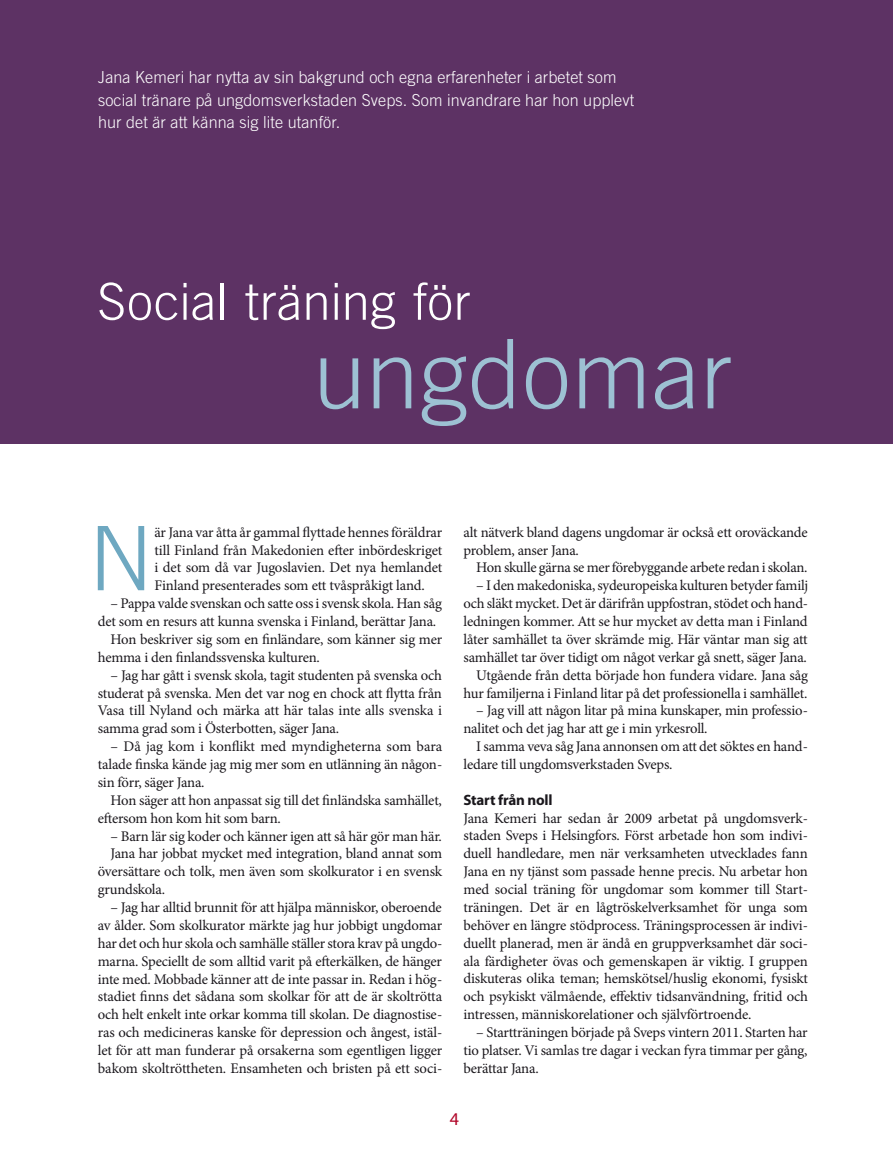
<style>
.page{position:relative;width:893px;height:1149px;background:#fff}
.page>*{position:absolute;margin:0;border:0;box-sizing:border-box;transform-origin:0 0}
.t1{font:300 96px "Trade Gothic";letter-spacing:.005em;color:#9dc1d3}
.t2{font:300 88.95px "Trade Gothic";color:#6ea8c1}
.t3{font:300 51px "Trade Gothic";letter-spacing:.005em;color:#fff}
.t4{font:18px "Myriad Pro";color:#b00427}
.t5{font:300 16.5px/22.5px "Trade Gothic";letter-spacing:.005em;color:#fff}
.t6{font:700 15px "Myriad Pro";letter-spacing:-.015em;color:#1a171c}
.t7{font:14.7px/17.9px "Minion Pro";letter-spacing:-.015em;color:#1a171c;text-align:justify}
</style>
<div class="page">
<div style="left:0;top:0;width:893px;height:443px;background:#5d3264"></div>
<p class="t5" style="left:98px;top:66px;width:538px">Jana Kemeri har nytta av sin bakgrund och egna erfarenheter i arbetet som social tränare på ungdomsverkstaden Sveps. Som invandrare har hon upplevt hur det är att känna sig lite utanför.</p>
<h3 class="t3" style="left:98px;top:271px;width:374px">Social träning för</h3>
<h1 class="t1" style="left:313px;top:317px;width:421px">ungdomar</h1>
<h2 class="t2" style="left:89px;top:505px;width:66px">N</h2>
<p class="t7" style="left:154px;top:523px;width:289px">är Jana var åtta år gammal flyttade hennes föräldrar till Finland från Makedonien efter inbördeskriget i det som då var Jugoslavien. Det nya hemlandet Finland presenterades som ett tvåspråkigt land.</p>
<p class="t7" style="left:111px;top:594px;width:333px">– Pappa valde svenskan och satte oss i svensk skola. Han såg</p>
<p class="t7" style="left:98px;top:612px;width:340px">det som en resurs att kunna svenska i Finland, berättar Jana.</p>
<p class="t7" style="left:111px;top:630px;width:333px">Hon beskriver sig som en finländare, som känner sig mer</p>
<p class="t7" style="left:98px;top:648px;width:224px">hemma i den finlandssvenska kulturen.</p>
<p class="t7" style="left:98px;top:666px;width:346px;text-indent:13px">– Jag har gått i svensk skola, tagit studenten på svenska och studerat på svenska. Men det var nog en chock att flytta från Vasa till Nyland och märka att här talas inte alls svenska i samma grad som i Österbotten, säger Jana.</p>
<p class="t7" style="left:98px;top:737px;width:346px;text-indent:13px">– Då jag kom i konflikt med myndigheterna som bara talade finska kände jag mig mer som en utlänning än någon&shy;sin förr, säger Jana.</p>
<p class="t7" style="left:98px;top:791px;width:346px;text-indent:13px">Hon säger att hon anpassat sig till det finländska samhället, eftersom hon kom hit som barn.</p>
<p class="t7" style="left:111px;top:826px;width:333px">– Barn lär sig koder och känner igen att så här gör man här.</p>
<p class="t7" style="left:111px;top:844px;width:333px">Jana har jobbat mycket med integration, bland annat som</p>
<p class="t7" style="left:98px;top:862px;width:346px">översättare och tolk, men även som skolkurator i en svensk</p>
<p class="t7" style="left:98px;top:880px;width:69px">grundskola.</p>
<p class="t7" style="left:98px;top:898px;width:346px;text-indent:13px">– Jag har alltid brunnit för att hjälpa människor, oberoende av ålder. Som skolkurator märkte jag hur jobbigt ungdomar har det och hur skola och samhälle ställer stora krav på ungdo&shy;marna. Speciellt de som alltid varit på efterkälken, de hänger inte med. Mobbade känner att de inte passar in. Redan i hög&shy;stadiet finns det sådana som skolkar för att de är skoltrötta och helt enkelt inte orkar komma till skolan. De diagnostise&shy;ras och medicineras kanske för depression och ångest, istäl&shy;let för att man funderar på orsakerna som egentligen ligger bakom skoltröttheten. Ensamheten och bristen på ett soci-</p>
<p class="t7" style="left:463px;top:523px;width:346px">alt nätverk bland dagens ungdomar är också ett oroväckande problem, anser Jana.</p>
<p class="t7" style="left:476px;top:558px;width:333px">Hon skulle gärna se mer förebyggande arbete redan i skolan.</p>
<p class="t7" style="left:463px;top:576px;width:346px;text-align:right">– I den makedoniska, sydeuropeiska kulturen betyder familj och släkt mycket. Det är därifrån uppfostran, stödet och hand&shy;ledningen kommer. Att se hur mycket av detta man i Finland låter samhället ta över skrämde mig. Här väntar man sig att samhället tar över tidigt om något verkar gå snett, säger Jana.<br>Utgående från detta började hon fundera vidare. Jana såg hur familjerna i Finland litar på det professionella i samhället.</p>
<p class="t7" style="left:463px;top:701px;width:346px;text-indent:13px">– Jag vill att någon litar på mina kunskaper, min professio&shy;nalitet och det jag har att ge i min yrkesroll.</p>
<p class="t7" style="left:463px;top:737px;width:346px;text-indent:13px">I samma veva såg Jana annonsen om att det söktes en hand&shy;ledare till ungdomsverkstaden Sveps.</p>
<p class="t6" style="left:463px;top:789px;width:91px">Start från noll</p>
<p class="t7" style="left:463px;top:808px;width:346px">Jana Kemeri har sedan år 2009 arbetat på ungdomsverk&shy;staden Sveps i Helsingfors. Först arbetade hon som indivi&shy;duell handledare, men när verksamheten utvecklades fann Jana en ny tjänst som passade henne precis. Nu arbetar hon med social träning för ungdomar som kommer till Start&shy;träningen. Det är en lågtröskelverksamhet för unga som behöver en längre stödprocess. Träningsprocessen är indivi&shy;duellt planerad, men är ändå en gruppverksamhet där soci&shy;ala färdigheter övas och gemenskapen är viktig. I gruppen diskuteras olika teman; hemskötsel/huslig ekonomi, fysiskt och psykiskt välmående, effektiv tidsanvändning, fritid och intressen, människorelationer och självförtroende.</p>
<p class="t7" style="left:463px;top:1023px;width:346px;text-indent:13px">– Startträningen började på Sveps vintern 2011. Starten har tio platser. Vi samlas tre dagar i veckan fyra timmar per gång, berättar Jana.</p>
<p class="t4" style="left:450px;top:1107px;width:11px">4</p>
</div>
